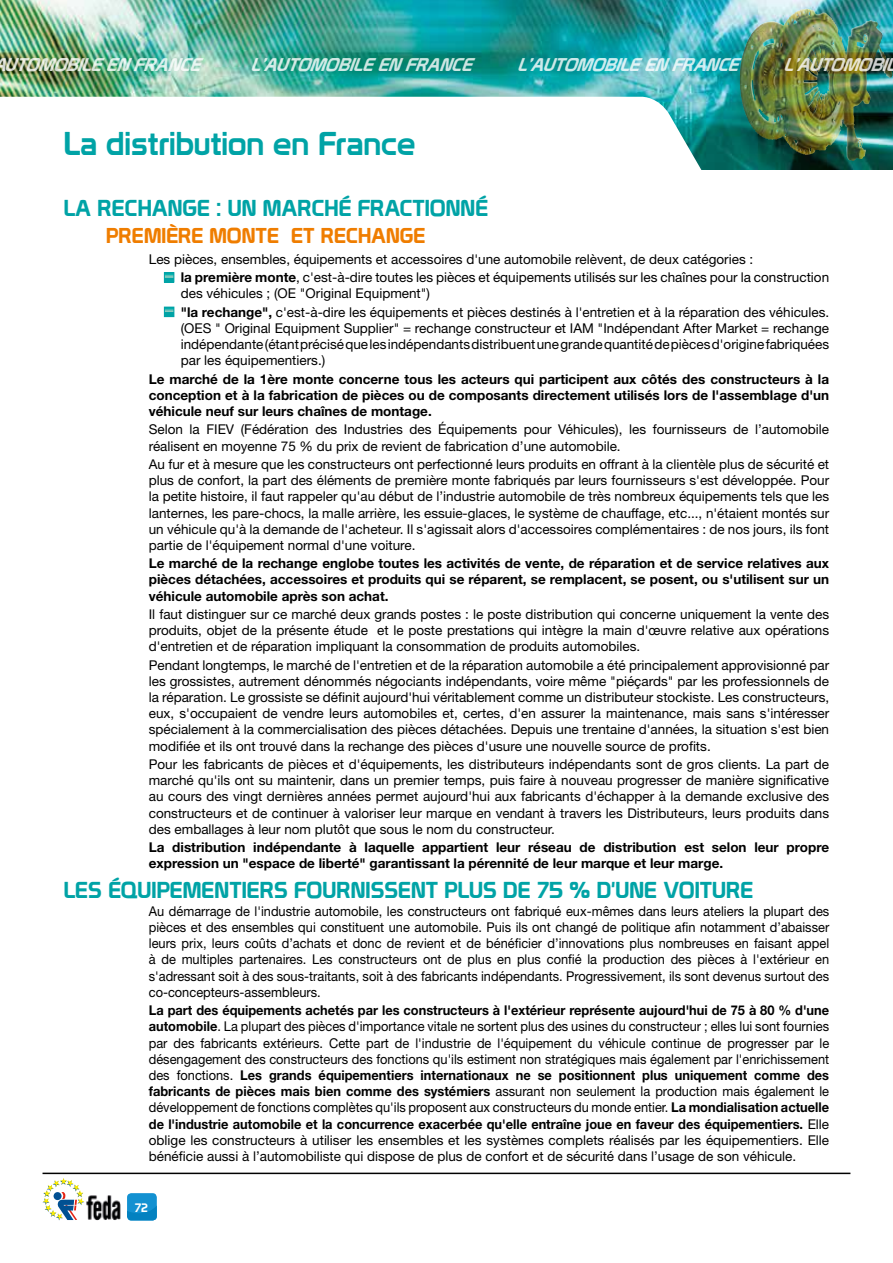
<style>
.page{position:relative;width:893px;height:1263px;background:#fff}
.page>*{position:absolute;margin:0;border:0;box-sizing:border-box;transform-origin:0 0}
.t1{font:32.25px "Prototype";color:#00a3a6}
.t2{font:22.5px "Prototype";color:#00a3a6}
.t3{font:21px "Prototype";color:#ef7d00}
.t4{font:italic 18px "Prototype";color:#fff}
.t5{font:13.5px/16.2px "Helvetica Neue LT Std";color:#000;text-align:justify}
.t6{font:13.5px/16.2px "Helvetica Neue LT Std";color:#000;text-align:justify;scale:.95 1}
.t7{font:700 13.5px/16.2px "Helvetica Neue LT Std";color:#000;text-align:justify}
.t8{font:12px "Prototype";color:#fff}
.s1{font-weight:700}
</style>
<div class="page">
<svg style="left:43px;top:1178px;width:41px;height:42px"></svg>
<img style="left:86px;top:1195px;width:35px;height:25px">
<div style="left:127px;top:1193px;width:30px;height:27px;background:#1391d1;border-radius:4px"></div>
<svg style="left:127px;top:1205px;width:30px;height:15px"></svg>
<hr style="left:43px;top:1172px;width:807px;height:2px;background:#000">
<img style="left:0;top:0;width:893px;height:169px">
<svg style="left:0;top:97px;width:703px;height:73px"></svg>
<img style="left:740px;top:9px;width:104px;height:146px">
<svg style="left:166px;top:274px;width:6px;height:6px"></svg>
<div style="left:164px;top:272px;width:10px;height:10px;border:1px solid #00a3a6"></div>
<svg style="left:166px;top:309px;width:6px;height:6px"></svg>
<div style="left:164px;top:307px;width:10px;height:10px;border:1px solid #00a3a6"></div>
<h3 class="t4" style="left:-8px;top:54px;width:217px">AUTOMOBILEENFRANCE</h3>
<h3 class="t4" style="left:251px;top:54px;width:230px">L’AUTOMOBILEENFRANCE</h3>
<h3 class="t4" style="left:517px;top:54px;width:230px">L’AUTOMOBILEENFRANCE</h3>
<h3 class="t4" style="left:784px;top:54px;width:112px">L’AUTOMOBI</h3>
<h1 class="t1" style="left:64px;top:125px;width:353px">La distribution en France</h1>
<h2 class="t2" style="left:64px;top:195px;width:363px">LA RECHANGE : UN MARCHÉ FRACTIONNÉ</h2>
<h3 class="t3" style="left:106px;top:223px;width:51px">PREMIÈR</h3>
<h3 class="t3" style="left:191px;top:223px;width:34px">E MONT</h3>
<h3 class="t3" style="left:267px;top:223px;width:160px">E ET RECHANGE</h3>
<p class="t5" style="left:181px;top:250px;width:650px;line-height:18.3px;text-indent:-32px">Les pièces, ensembles, équipements et accessoires d'une automobile relèvent, de deux catégories :<br><span class="s1">la première monte</span>, c'est-à-dire toutes les pièces et équipements utilisés sur les chaînes pour la construction</p>
<p class="t5" style="left:181px;top:284px;width:650px;line-height:18.3px">des véhicules ; (OE "Original Equipment")<br><span class="s1">"la rechange",</span> c'est-à-dire les équipements et pièces destinés à l'entretien et à la réparation des véhicules.</p>
<p class="t5" style="left:181px;top:320px;width:14px">(OES</p>
<p class="t5" style="left:181px;top:320px;width:650px;text-indent:34px">" Original Equipment Supplier" = rechange constructeur et IAM "I ndépendant After Market = rechange indépendante (étant précisé que les indépendants distribuent une grande quantité de pièces d'origine fabriquées par les équipementiers.)</p>
<p class="t7" style="left:149px;top:370px;width:682px">Le marché de la 1ère monte concerne tous les acteurs qui participent aux côtés des constructeurs à la conception et à la fabrication de pièces ou de composants directement utilisés lors de l'assemblage d'un véhicule neuf sur leurs chaînes de montage.</p>
<p class="t5" style="left:149px;top:421px;width:682px">Selon la FIEV (Fédération des I ndustries des Équipements pour Véhicules), les fournisseurs de l’automobile réalisent en moyenne 75 % du prix de revient de fabrication d’une automobile.</p>
<p class="t5" style="left:149px;top:456px;width:682px">Au fur et à mesure que les constructeurs ont perfectionné leurs produits en offrant à la clientèle plus de sécurité et plus de confort, la part des éléments de première monte fabriqués par leurs fournisseurs s'est développée. Pour la petite histoire, il faut rappeler qu'au début de l’industrie automobile de très nombreux équipements tels que les lanternes, les pare-chocs, la malle arrière, les essuie-glaces, le système de chauffage, etc..., n'étaient montés sur un véhicule qu'à la demande de l'acheteur. I l s'agissait alors d'accessoires complémentaires : de nos jours, ils font partie de l'équipement normal d'une voiture.</p>
<p class="t7" style="left:149px;top:555px;width:682px">Le marché de la rechange englobe toutes les activités de vente, de réparation et de service relatives aux pièces détachées, accessoires et produits qui se réparent, se remplacent, se posent, ou s'utilisent sur un véhicule automobile après son achat.</p>
<p class="t5" style="left:149px;top:606px;width:682px">I l faut distinguer sur ce marché deux grands postes : le poste distribution qui concerne uniquement la vente des produits, objet de la présente étude et le poste prestations qui intègre la main d'œuvre relative aux opérations d'entretien et de réparation impliquant la consommation de produits automobiles.</p>
<p class="t5" style="left:149px;top:657px;width:682px">Pendant longtemps, le marché de l'entretien et de la réparation automobile a été principalement approvisionné par les grossistes, autrement dénommés négociants indépendants, voire même "piéçards" par les professionnels de la réparation. Le grossiste se définit aujourd'hui véritablement comme un distributeur stockiste. Les constructeurs, eux, s'occupaient de vendre leurs automobiles et, certes, d'en assurer la maintenance, mais sans s'intéresser spécialement à la commercialisation des pièces détachées. Depuis une trentaine d'années, la situation s'est bien modifiée et ils ont trouvé dans la rechange des pièces d'usure une nouvelle source de profits.</p>
<p class="t5" style="left:149px;top:756px;width:682px">Pour les fabricants de pièces et d'équipements, les distributeurs indépendants sont de gros clients. La part de marché qu'ils ont su maintenir, dans un premier temps, puis faire à nouveau progresser de manière significative au cours des vingt dernières années permet aujourd'hui aux fabricants d'échapper à la demande exclusive des constructeurs et de continuer à valoriser leur marque en vendant à travers les Distributeurs, leurs produits dans des emballages à leur nom plutôt que sous le nom du constructeur.</p>
<p class="t7" style="left:149px;top:839px;width:682px">La distribution indépendante à laquelle appartient leur réseau de distribution est selon leur propre expression un "espace de liberté" garantissant la pérennité de leur marque et leur marge.</p>
<h2 class="t2" style="left:64px;top:876px;width:257px">LES ÉQUIPEMENTIERS FOURNI</h2>
<h2 class="t2" style="left:371px;top:876px;width:322px">SSENT PLUS DE 75 % D'UNE VOITUR</h2>
<h2 class="t2" style="left:740px;top:876px;width:14px">E</h2>
<p class="t6" style="left:149px;top:903px;width:718px">Au démarrage de l'industrie automobile, les constructeurs ont fabriqué eux-mêmes dans leurs ateliers la plupart des pièces et des ensembles qui constituent une automobile. Puis ils ont changé de politique afin notamment d’abaisser leurs prix, leurs coûts d’achats et donc de revient et de bénéficier d’innovations plus nombreuses en faisant appel à de multiples partenaires. Les constructeurs ont de plus en plus confié la production des pièces à l'extérieur en s'adressant soit à des sous-traitants, soit à des fabricants indépendants. Progressivement, ils sont devenus surtout des co-concepteurs-assembleurs.</p>
<p class="t6" style="left:149px;top:1002px;width:718px"><span class="s1">La part des équipements achetés par les constructeurs à l'extérieur représente aujourd'hui de 75 à 80 % d'une automobile</span>. La plupart des pièces d'importance vitale ne sortent plus des usines du constructeur ; elles lui sont fournies par des fabricants extérieurs. Cette part de l'industrie de l'équipement du véhicule continue de progresser par le désengagement des constructeurs des fonctions qu'ils estiment non stratégiques mais également par l'enrichissement des fonctions. <span class="s1">Les grands équipementiers internationaux ne se positionnent plus uniquement comme des fabricants de pièces mais bien comme des systémiers</span> assurant non seulement la production mais également le développement de fonctions complètes qu'ils proposent aux constructeurs du monde entier. <span class="s1">La mondialisation actuelle de l'industrie automobile et la concurrence exacerbée qu'elle entraîne joue en faveur des équipementiers.</span> Elle oblige les constructeurs à utiliser les ensembles et les systèmes complets réalisés par les équipementiers. Elle bénéficie aussi à l’automobiliste qui dispose de plus de confort et de sécurité dans l’usage de son véhicule.</p>
<p class="t8" style="left:135px;top:1200px;width:15px">72</p>
</div>
